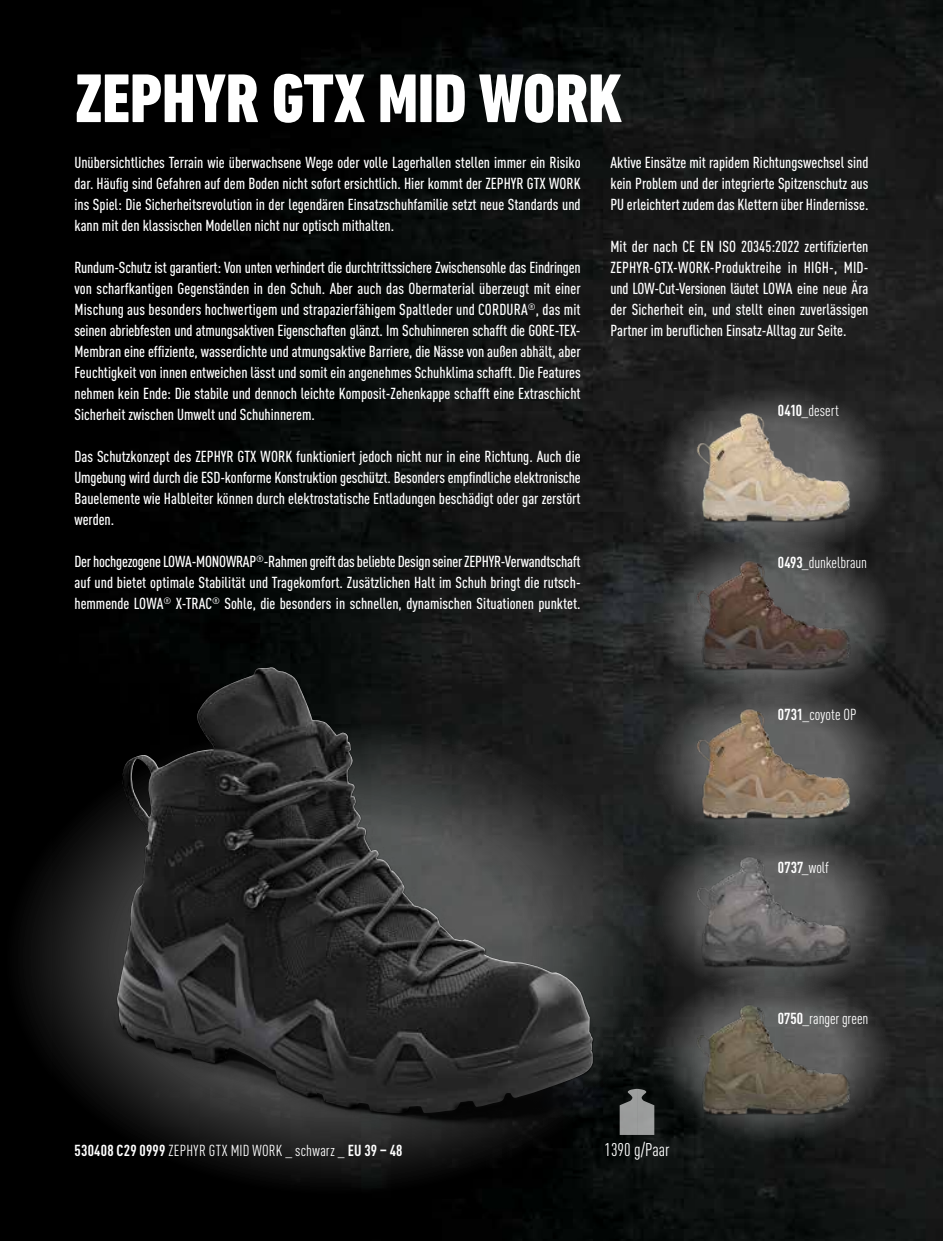
<style>
.page{position:relative;width:943px;height:1241px;background:#fff}
.page>*{position:absolute;margin:0;border:0;box-sizing:border-box;transform-origin:0 0}
.t1{font:800 condensed 70px "DIN Next LT Pro";letter-spacing:-.005em;color:#fff}
.t2{font:condensed 18.2px "DIN Pro";color:#fff}
.t3{font:500 condensed 15.75px/21px "DIN Pro";color:#fff;text-align:justify}
.t4{font:condensed 15.75px "DIN Pro";letter-spacing:.005em;color:#fff}
.s1{font-weight:700}
</style>
<div class="page">
<img style="left:0;top:0;width:943px;height:1240px">
<svg style="left:0;top:715px;width:672px;height:483px;background:#070707"></svg>
<svg style="left:650px;top:968px;width:244px;height:176px;background:#282929"></svg>
<img style="left:694px;top:992px;width:167px;height:134px">
<svg style="left:650px;top:822px;width:244px;height:176px;background:#353636"></svg>
<img style="left:694px;top:844px;width:167px;height:134px">
<svg style="left:650px;top:676px;width:244px;height:176px;background:#383939"></svg>
<img style="left:694px;top:696px;width:167px;height:134px">
<svg style="left:650px;top:530px;width:244px;height:176px;background:#353636"></svg>
<img style="left:685px;top:548px;width:176px;height:133px">
<svg style="left:650px;top:384px;width:244px;height:176px;background:#2f2f2f"></svg>
<img style="left:685px;top:400px;width:176px;height:133px">
<img style="left:52px;top:637px;width:642px;height:573px">
<img style="left:116px;top:668px;width:477px;height:446px">
<svg style="left:619px;top:1088px;width:35px;height:46px;background:#797b7b"></svg>
<h1 class="t1" style="left:75px;top:58px;width:549px">ZEPHYR GTX MID WORK</h1>
<p class="t3" style="left:74px;top:152px;width:508px">Unübersichtliches Terrain wie überwachsene Wege oder volle Lagerhallen stellen immer ein Risiko dar. Häufig sind Gefahren auf dem Boden nicht sofort ersichtlich. Hier kommt der ZEPHYR GTX WORK ins Spiel: Die Sicherheitsrevolution in der legendären Einsatzschuhfamilie setzt neue Standards und kann mit den klassischen Modellen nicht nur optisch mithalten.</p>
<p class="t3" style="left:74px;top:257px;width:508px">Rundum-Schutz ist garantiert: Von unten verhindert die durchtrittssichere Zwischensohle das Eindringen von scharfkantigen Gegenständen in den Schuh. Aber auch das Obermaterial überzeugt mit einer Mischung aus besonders hochwertigem und strapazierfähigem Spaltleder und CORDURA<sup>®</sup>, das mit seinen abriebfesten und atmungsaktiven Eigenschaften glänzt. Im Schuhinneren schafft die GORE-TEX-Membran eine effiziente, wasserdichte und atmungsaktive Barriere, die Nässe von außen abhält, aber Feuchtigkeit von innen entweichen lässt und somit ein angenehmes Schuhklima schafft. Die Features nehmen kein Ende: Die stabile und dennoch leichte Komposit-Zehenkappe schafft eine Extraschicht Sicherheit zwischen Umwelt und Schuhinnerem.</p>
<p class="t3" style="left:74px;top:446px;width:507px">Das Schutzkonzept des ZEPHYR GTX WORK funktioniert jedoch nicht nur in eine Richtung. Auch die Umgebung wird durch die ESD-konforme Konstruktion geschützt. Besonders empfindliche elektronische Bauelemente wie Halbleiter können durch elektrostatische Entladungen beschädigt oder gar zerstört werden.</p>
<p class="t3" style="left:74px;top:551px;width:508px">Der hochgezogene LOWA-MONOWRAP<sup>®</sup>-Rahmen greift das beliebte Design seiner ZEPHYR-Verwandtschaft auf und bietet optimale Stabilität und Tragekomfort. Zusätzlichen Halt im Schuh bringt die rutsch&shy;hemmende LOWA<sup>®</sup> X-TRAC<sup>®</sup> Sohle, die besonders in schnellen, dynamischen Situationen punktet.</p>
<p class="t3" style="left:610px;top:152px;width:259px">Aktive Einsätze mit rapidem Richtungswechsel sind kein Problem und der integrierte Spitzenschutz aus PU erleichtert zudem das Klettern über Hindernisse.</p>
<p class="t3" style="left:610px;top:236px;width:259px">Mit der nach CE EN ISO 20345:2022 zertifizierten ZEPHYR-GTX-WORK-Produktreihe in HIGH-, MID&shy;und LOW-Cut-Versionen läutet LOWA eine neue Ära der Sicherheit ein, und stellt einen zuverlässigen Partner im beruflichen Einsatz-Alltag zur Seite.</p>
<p class="t4" style="left:778px;top:401px;width:63px"><span class="s1">0410</span>_desert</p>
<p class="t4" style="left:778px;top:553px;width:90px"><span class="s1">0493</span>_dunkelbraun</p>
<p class="t4" style="left:778px;top:705px;width:80px"><span class="s1">0731</span>_coyote OP</p>
<p class="t4" style="left:778px;top:858px;width:53px"><span class="s1">0737</span>_wolf</p>
<p class="t4" style="left:75px;top:1140px;width:329px"><span class="s1">530408 C29 0999</span> ZEPHYR GTX MID WORK _ schwarz _ <span class="s1">EU 39 – 48</span></p>
<p class="t2" style="left:604px;top:1138px;width:67px">1390 g/Paar</p>
<p class="t4" style="left:778px;top:1009px;width:92px"><span class="s1">0750</span>_ranger green</p>
</div>
